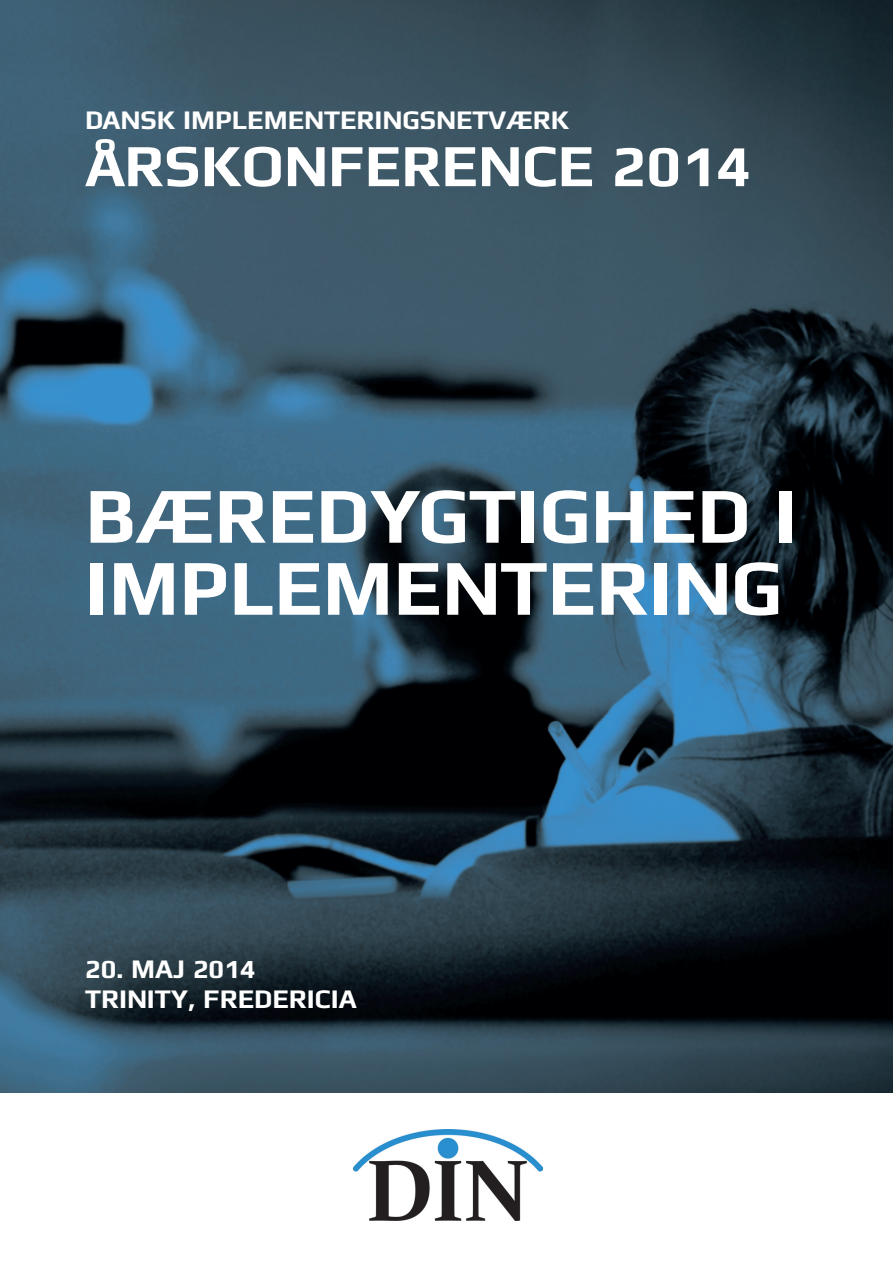
<style>
.page{position:relative;width:893px;height:1263px;background:#fff}
.page>*{position:absolute;margin:0;border:0;box-sizing:border-box;transform-origin:0 0}
.t1{font:700 79.5px "Mdd";color:#fff}
.t2{font:700 60px "Mdd";color:#fff}
.t3{font:700 27px/30px "Mdd";color:#fff}
</style>
<div class="page">
<img style="left:353px;top:1129px;width:189px;height:91px">
<img style="left:0;top:0;width:893px;height:1093px">
<p class="t3" style="left:85px;top:106px;width:486px">DANSK IMPLEMENTERINGSNETVÆRK</p>
<h2 class="t2" style="left:85px;top:136px;width:667px">ÅRSKONFERENCE 2014</h2>
<h1 class="t1" style="left:85px;top:476px;width:110px">BÆRED</h1>
<h1 class="t1" style="left:370px;top:476px;width:91px">YGTIG</h1>
<h1 class="t1" style="left:591px;top:476px;width:197px">HED I</h1>
<h1 class="t1" style="left:85px;top:548px;width:76px">IMPLEMENTERING</h1>
<p class="t3" style="left:85px;top:954px;width:172px">20. MAJ 2014<br>TRINIT</p>
<p class="t3" style="left:171px;top:984px;width:65px">Y, FREDERICIA</p>
</div>
